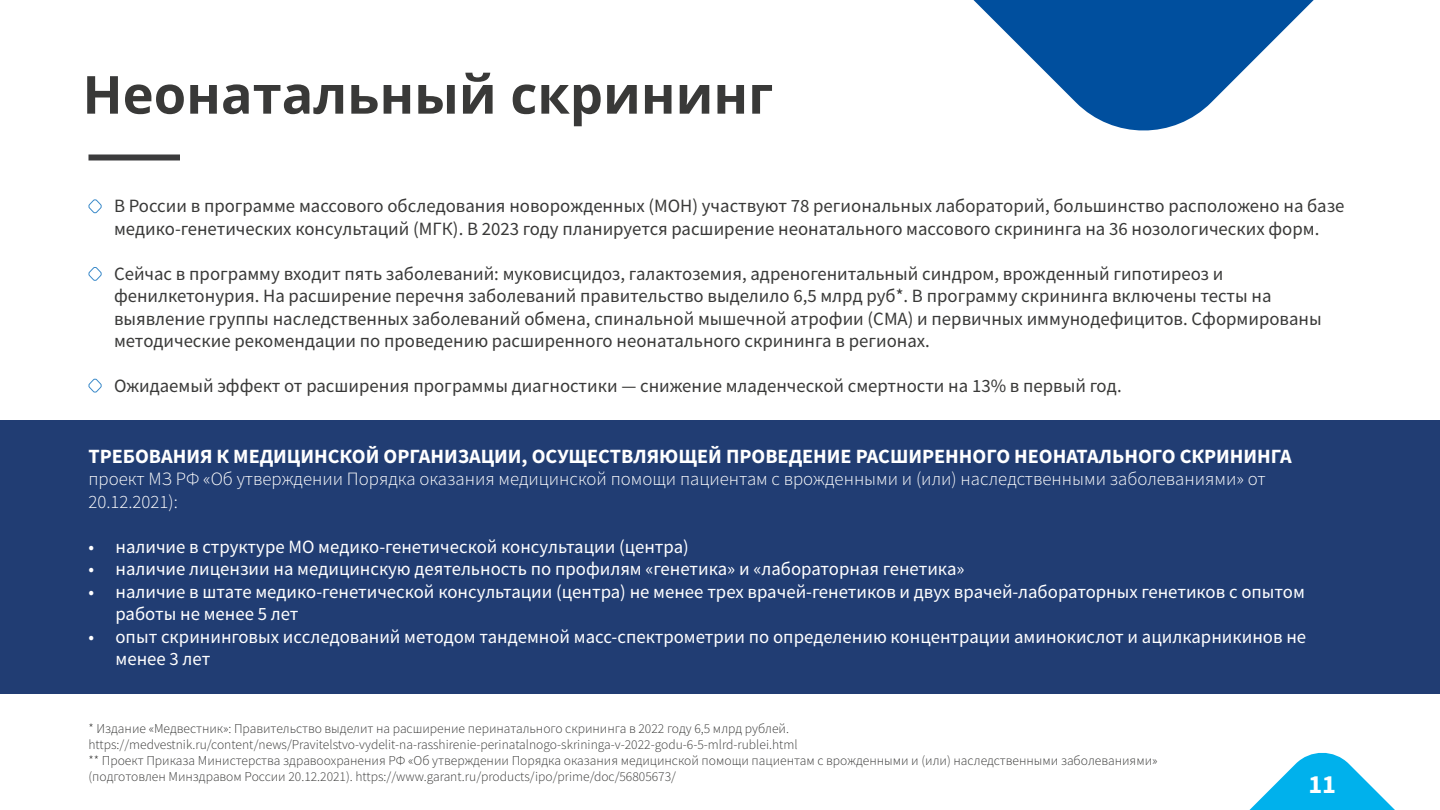
<style>
.page{position:relative;width:1440px;height:810px;background:#fff}
.page>*{position:absolute;margin:0;border:0;box-sizing:border-box;transform-origin:0 0}
.t1{font:700 52.5px "Open Sans";color:#393938}
.t2{font:700 26.25px "Source Sans Pro";color:#fff}
.t3{font:700 20.25px "Source Sans Pro";color:#fff}
.t4{font:18.75px/22.5px "Source Sans Pro";color:#393938}
.t5{font:18.75px/22.5px "Source Sans Pro";color:#fff}
.t6{font:300 18.75px/22.5px "Source Sans Pro";color:#fff}
.t7{font:300 13.5px/16.2px "Source Sans Pro";color:#393938}
</style>
<div class="page">
<svg style="left:1249px;top:752px;width:146px;height:58px"></svg>
<svg style="left:973px;top:0;width:341px;height:131px;fill:#004f9e"></svg>
<div style="left:0;top:421px;width:1440px;height:273px;background:#213d73"></div>
<div style="left:88px;top:154px;width:92px;height:6px;background:#3b3b3c"></div>
<svg style="left:88px;top:199px;width:14px;height:15px"></svg>
<svg style="left:88px;top:267px;width:14px;height:14px"></svg>
<svg style="left:88px;top:378px;width:14px;height:15px"></svg>
<h1 class="t1" style="left:82px;top:58px;width:692px">Неонатальный скрининг</h1>
<p class="t4" style="left:114px;top:194px;width:1232px">В России в программе массового обследования новорожденных (МОН) участвуют 78 региональных лабораторий, большинство расположено на базе медико-генетических консультаций (МГК). В 2023 году планируется расширение неонатального массового скрининга на 36 нозологических форм.</p>
<p class="t4" style="left:114px;top:262px;width:1209px">Сейчас в программу входит пять заболеваний: муковисцидоз, галактоземия, адреногенитальный синдром, врожденный гипотиреоз и фенилкетонурия. На расширение перечня заболеваний правительство выделило 6,5 млрд руб*. В программу скрининга включены тесты на выявление группы наследственных заболеваний обмена, спинальной мышечной атрофии (СМА) и первичных иммунодефицитов. Сформированы методические рекомендации по проведению расширенного неонатального скрининга в регионах.</p>
<p class="t4" style="left:114px;top:374px;width:1009px">Ожидаемый эффект от расширения программы диагностики — снижение младенческой смертности на 13% в первый год.</p>
<p class="t3" style="left:88px;top:443px;width:1205px">ТРЕБОВАНИЯ К МЕДИЦИНСКОЙ ОРГАНИЗАЦИИ, ОСУЩЕСТВЛЯЮЩЕЙ ПРОВЕДЕНИЕ РАСШИРЕННОГО НЕОНАТАЛЬНОГО СКРИНИНГА</p>
<p class="t6" style="left:88px;top:468px;width:1179px">проект МЗ РФ «Об утверждении Порядка оказания медицинской помощи пациентам с врожденными и (или) наследственными заболеваниями» от<br>20.12.2021):</p>
<p class="t5" style="left:88px;top:535px;width:602px">• наличие в структуре МО медико-генетической консультации (центра)</p>
<p class="t5" style="left:88px;top:558px;width:878px">• наличие лицензии на медицинскую деятельность по профилям «генетика» и «лабораторная генетика»</p>
<p class="t5" style="left:116px;top:580px;width:1191px;text-indent:-27px">• наличие в штате медико-генетической консультации (центра) не менее трех врачей-генетиков и двух врачей-лабораторных генетиков с опытом работы не менее 5 лет</p>
<p class="t5" style="left:116px;top:625px;width:1192px;text-indent:-27px">• опыт скрининговых исследований методом тандемной масс-спектрометрии по определению концентрации аминокислот и ацилкарникинов не менее 3 лет</p>
<p class="t7" style="left:88px;top:720px;width:1071px">* Издание «Медвестник»: Правительство выделит на расширение перинатального скрининга в 2022 году 6,5 млрд рублей. https://medvestnik.ru/content/news/Pravitelstvo-vydelit-na-rasshirenie-perinatalnogo-skrininga-v-2022-godu-6-5-mlrd-rublei.html<br>** Проект Приказа Министерства здравоохранения РФ «Об утверждении Порядка оказания медицинской помощи пациентам с врожденными и (или) наследственными заболеваниями» (подготовлен Минздравом России 20.12.2021). https://www.garant.ru/products/ipo/prime/doc/56805673/</p>
<h2 class="t2" style="left:1308px;top:766px;width:29px">11</h2>
</div>
